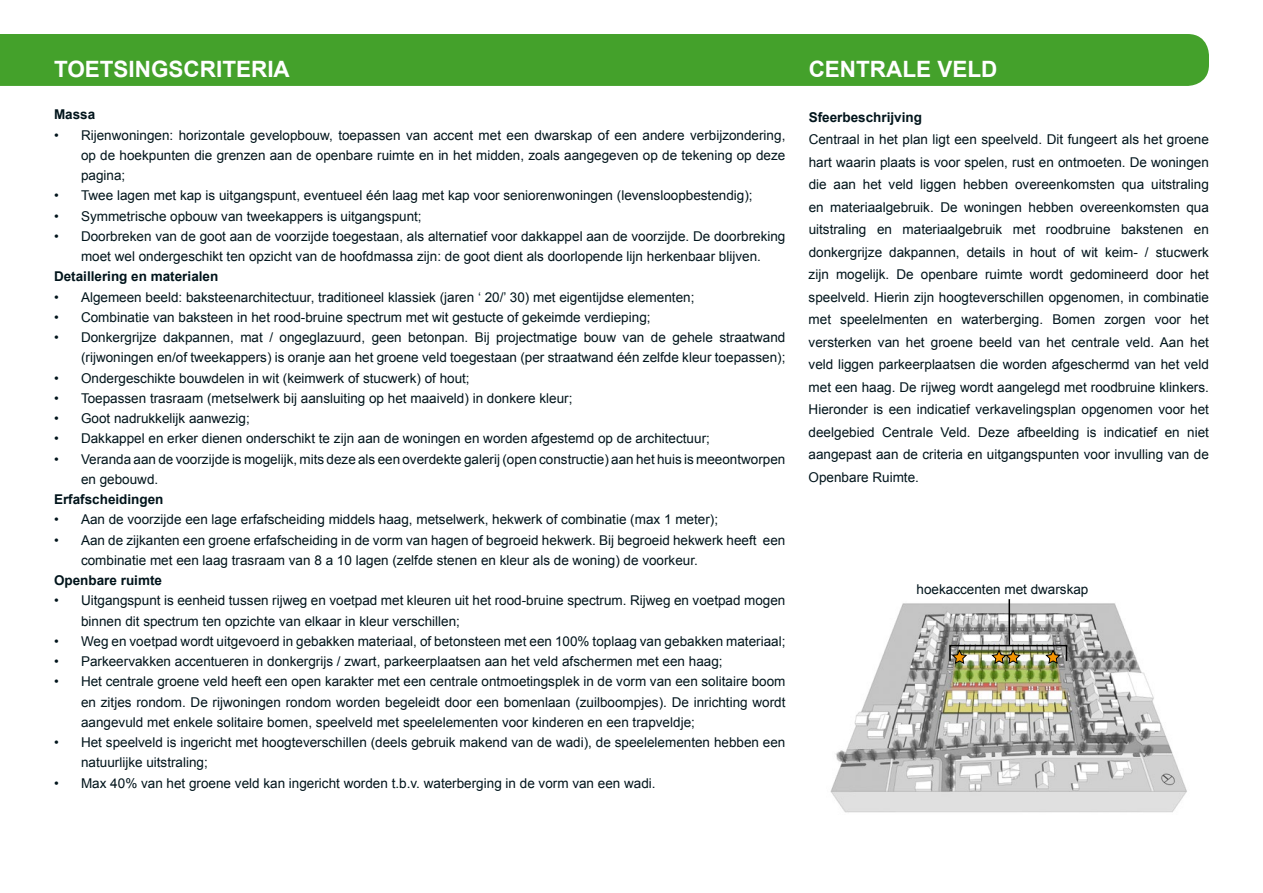
<style>
.page{position:relative;width:1263px;height:893px;background:#fff}
.page>*{position:absolute;margin:0;border:0;box-sizing:border-box;transform-origin:0 0}
.t1{font:700 22.5px "Arial";color:#fff}
.t2{font:13.5px/22.5px "Arial";color:#01141b}
.t3{font:700 13.5px "Arial";color:#01141b}
</style>
<div class="page">
<div style="left:0;top:34px;width:1209px;height:52px;background:#44a12b"></div>
<img style="left:830px;top:599px;width:357px;height:214px">
<svg style="left:951px;top:650px;width:17px;height:14px"></svg>
<svg style="left:991px;top:650px;width:30px;height:14px"></svg>
<svg style="left:1045px;top:650px;width:16px;height:14px"></svg>
<div style="left:949px;top:645px;width:118px;height:17px;border:2px solid #000"></div>
<hr style="left:1008px;top:599px;width:2px;height:46px;background:#000">
<h1 class="t1" style="left:54px;top:54px;width:237px">TOETSINGSCRITERIA</h1>
<p class="t3" style="left:54px;top:106px;width:43px">Massa</p>
<p class="t2" style="left:81px;top:125px;width:706px;line-height:20.2px;text-align:justify;text-indent:-27px">• Rijenwoningen: horizontale gevelopbouw, toepassen van accent met een dwarskap of een andere verbijzondering, op de hoekpunten die grenzen aan de openbare ruimte en in het midden, zoals aangegeven op de tekening op deze pagina;</p>
<p class="t2" style="left:54px;top:184px;width:700px">• Twee lagen met kap is uitgangspunt, eventueel één laag met kap voor seniorenwoningen (levensloopbestendig);</p>
<p class="t2" style="left:54px;top:205px;width:369px">• Symmetrische opbouw van tweekappers is uitgangspunt;</p>
<p class="t2" style="left:54px;top:226px;width:733px;line-height:20.2px;text-align:center">• Doorbreken van de goot aan de voorzijde toegestaan, als alternatief voor dakkappel aan de voorzijde. De doorbreking moet wel ondergeschikt ten opzicht van de hoofdmassa zijn: de goot dient als doorlopende lijn herkenbaar blijven.</p>
<p class="t3" style="left:54px;top:268px;width:166px">Detaillering en materialen</p>
<p class="t2" style="left:54px;top:286px;width:642px">• Algemeen beeld: baksteenarchitectuur, traditioneel klassiek (jaren ‘ 20/’ 30) met eigentijdse elementen;</p>
<p class="t2" style="left:54px;top:306px;width:598px">• Combinatie van baksteen in het rood-bruine spectrum met wit gestucte of gekeimde verdieping;</p>
<p class="t2" style="left:54px;top:327px;width:733px;line-height:20.2px;text-align:right">• Donkergrijze dakpannen, mat / ongeglazuurd, geen betonpan. Bij projectmatige bouw van de gehele straatwand (rijwoningen en/of tweekappers) is oranje aan het groene veld toegestaan (per straatwand één zelfde kleur toepassen);</p>
<p class="t2" style="left:54px;top:367px;width:417px">• Ondergeschikte bouwdelen in wit (keimwerk of stucwerk) of hout;</p>
<p class="t2" style="left:54px;top:387px;width:520px">• Toepassen trasraam (metselwerk bij aansluiting op het maaiveld) in donkere kleur;</p>
<p class="t2" style="left:54px;top:407px;width:197px">• Goot nadrukkelijk aanwezig;</p>
<p class="t2" style="left:54px;top:427px;width:657px">• Dakkappel en erker dienen onderschikt te zijn aan de woningen en worden afgestemd op de architectuur;</p>
<p class="t2" style="left:81px;top:449px;width:706px;line-height:20.2px;text-indent:-27px">• Veranda aan de voorzijde is mogelijk, mits deze als een overdekte galerij (open constructie) aan het huis is meeontworpen en gebouwd.</p>
<p class="t3" style="left:54px;top:490px;width:111px">Erfafscheidingen</p>
<p class="t2" style="left:54px;top:508px;width:665px">• Aan de voorzijde een lage erfafscheiding middels haag, metselwerk, hekwerk of combinatie (max 1 meter);</p>
<p class="t2" style="left:81px;top:530px;width:706px;line-height:20.2px;text-indent:-27px">• Aan de zijkanten een groene erfafscheiding in de vorm van hagen of begroeid hekwerk. Bij begroeid hekwerk heeft een combinatie met een laag trasraam van 8 a 10 lagen (zelfde stenen en kleur als de woning) de voorkeur.</p>
<p class="t3" style="left:54px;top:571px;width:110px">Openbare ruimte</p>
<p class="t2" style="left:81px;top:591px;width:706px;line-height:20.2px;text-indent:-27px">• Uitgangspunt is eenheid tussen rijweg en voetpad met kleuren uit het rood-bruine spectrum. Rijweg en voetpad mogen binnen dit spectrum ten opzichte van elkaar in kleur verschillen;</p>
<p class="t2" style="left:54px;top:630px;width:733px">• Weg en voetpad wordt uitgevoerd in gebakken materiaal, of betonsteen met een 100% toplaag van gebakken materiaal;</p>
<p class="t2" style="left:54px;top:650px;width:670px">• Parkeervakken accentueren in donkergrijs / zwart, parkeerplaatsen aan het veld afschermen met een haag;</p>
<p class="t2" style="left:81px;top:672px;width:706px;line-height:20.2px;text-align:justify;text-indent:-27px">• Het centrale groene veld heeft een open karakter met een centrale ontmoetingsplek in de vorm van een solitaire boom en zitjes rondom. De rijwoningen rondom worden begeleidt door een bomenlaan (zuilboompjes). De inrichting wordt aangevuld met enkele solitaire bomen, speelveld met speelelementen voor kinderen en een trapveldje;</p>
<p class="t2" style="left:81px;top:732px;width:706px;line-height:20.2px;text-indent:-27px">• Het speelveld is ingericht met hoogteverschillen (deels gebruik makend van de wadi), de speelelementen hebben een natuurlijke uitstraling;</p>
<p class="t2" style="left:54px;top:772px;width:603px">• Max 40% van het groene veld kan ingericht worden t.b.v. waterberging in de vorm van een wadi.</p>
<h1 class="t1" style="left:809px;top:54px;width:190px">CENTRALE VELD</h1>
<p class="t3" style="left:809px;top:108px;width:115px">Sfeerbeschrijving</p>
<p class="t2" style="left:809px;top:128px;width:402px;text-align:justify">Centraal in het plan ligt een speelveld. Dit fungeert als het groene hart waarin plaats is voor spelen, rust en ontmoeten. De woningen die aan het veld liggen hebben overeenkomsten qua uitstraling en materiaalgebruik. De woningen hebben overeenkomsten qua uitstraling en materiaalgebruik met roodbruine bakstenen en donkergrijze dakpannen, details in hout of wit keim- / stucwerk zijn mogelijk. De openbare ruimte wordt gedomineerd door het speelveld. Hierin zijn hoogteverschillen opgenomen, in combinatie met speelelmenten en waterberging. Bomen zorgen voor het versterken van het groene beeld van het centrale veld. Aan het veld liggen parkeerplaatsen die worden afgeschermd van het veld met een haag. De rijweg wordt aangelegd met roodbruine klinkers.<br>Hieronder is een indicatief verkavelingsplan opgenomen voor het deelgebied Centrale Veld. Deze afbeelding is indicatief en niet aangepast aan de criteria en uitgangspunten voor invulling van de Openbare Ruimte.</p>
<p class="t2" style="left:917px;top:578px;width:173px">hoekaccenten met dwarskap</p>
</div>
